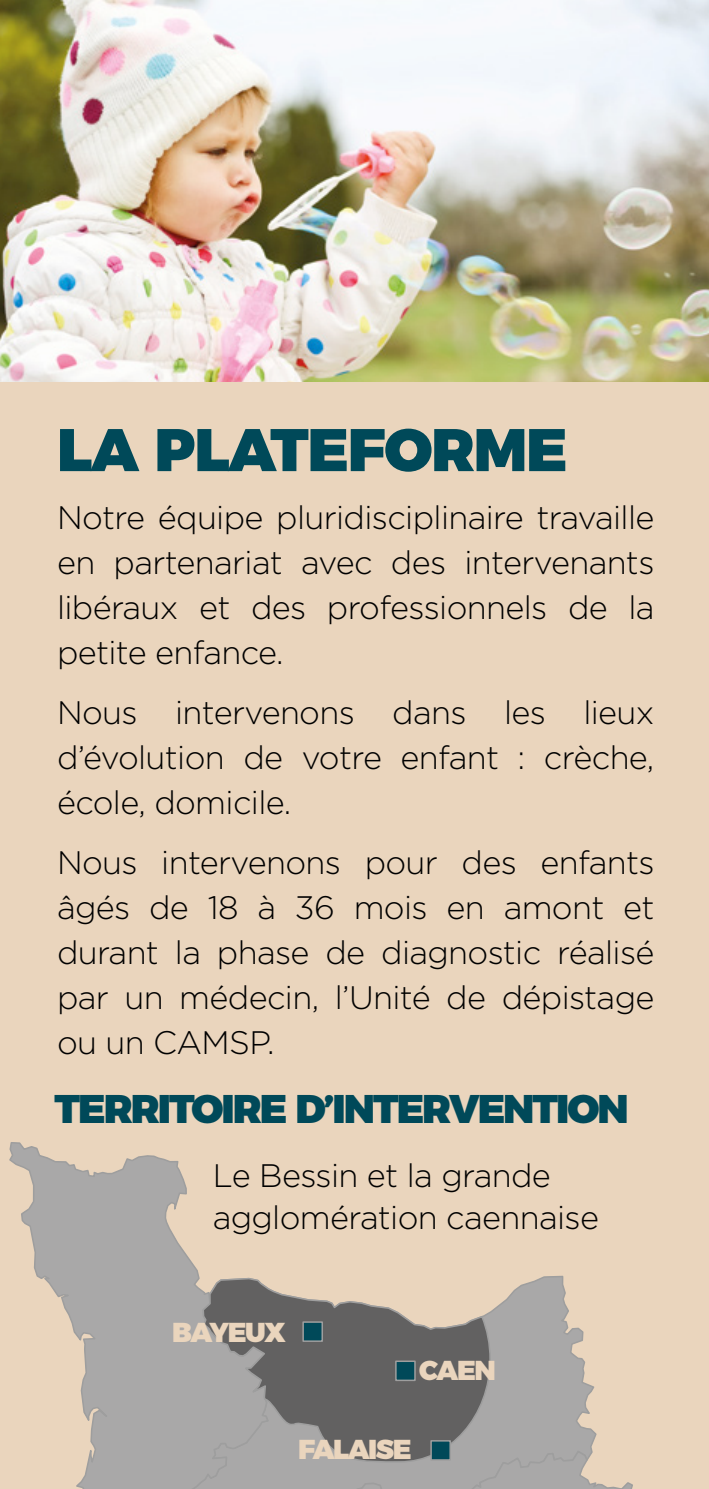
<style>
.page{position:relative;width:709px;height:1489px;background:#fff}
.page>*{position:absolute;margin:0;border:0;box-sizing:border-box;transform-origin:0 0}
.t1{font:900 60px "Montserrat";letter-spacing:-.02em;color:#004959}
.t2{font:900 40px "Montserrat";letter-spacing:-.05em;color:#004959}
.t3{font:300 32.5px/45px "Gotham";letter-spacing:-.02em;color:#000;text-align:justify}
.t4{font:900 27.25px "Montserrat";letter-spacing:-.05em;color:#ead5bd}
</style>
<div class="page">
<div style="left:0;top:0;width:709px;height:1488px;background:#ead5bd"></div>
<svg style="left:491px;top:1275px;width:106px;height:174px"></svg>
<svg style="left:9px;top:1142px;width:249px;height:346px"></svg>
<svg style="left:258px;top:1449px;width:375px;height:39px;background:#b2aeaa"></svg>
<div style="left:188px;top:1369px;width:13px;height:13px;background:#a9a8a8"></div>
<svg style="left:202px;top:1276px;width:289px;height:187px;background:#878380"></svg>
<div style="left:302px;top:1321px;width:21px;height:20px;background:#004959;border:2px solid #9e9e9e"></div>
<div style="left:430px;top:1439px;width:21px;height:21px;background:#004959;border:2px solid #9e9e9e"></div>
<div style="left:395px;top:1360px;width:21px;height:20px;background:#004959;border:2px solid #9e9e9e"></div>
<img style="left:0;top:0;width:709px;height:381px">
<p class="t1" style="left:57px;top:399px;width:512px">LA PLATEFORME</p>
<p class="t3" style="left:57px;top:494px;width:599px">Notre équipe pluridisciplinaire travaille en partenariat avec des intervenants libéraux et des professionnels de la petite enfance.</p>
<p class="t3" style="left:57px;top:689px;width:599px">Nous intervenons dans les lieux d’évolution de votre enfant : crèche, école, domicile.</p>
<p class="t3" style="left:57px;top:839px;width:599px">Nous intervenons pour des enfants âgés de 18 à 36 mois en amont et durant la phase de diagnostic réalisé par un médecin, l’Unité de dépistage ou un CAMSP.</p>
<p class="t2" style="left:55px;top:1075px;width:575px">TERRITOIRE D’INTERVENTION</p>
<p class="t3" style="left:213px;top:1152px;width:339px">Le Bessin et la grande</p>
<p class="t3" style="left:213px;top:1193px;width:388px">agglomération caennaise</p>
<p class="t4" style="left:172px;top:1309px;width:115px">BAYEUX</p>
<p class="t4" style="left:419px;top:1347px;width:78px">CAEN</p>
<p class="t4" style="left:298px;top:1426px;width:115px">FALAISE</p>
</div>
